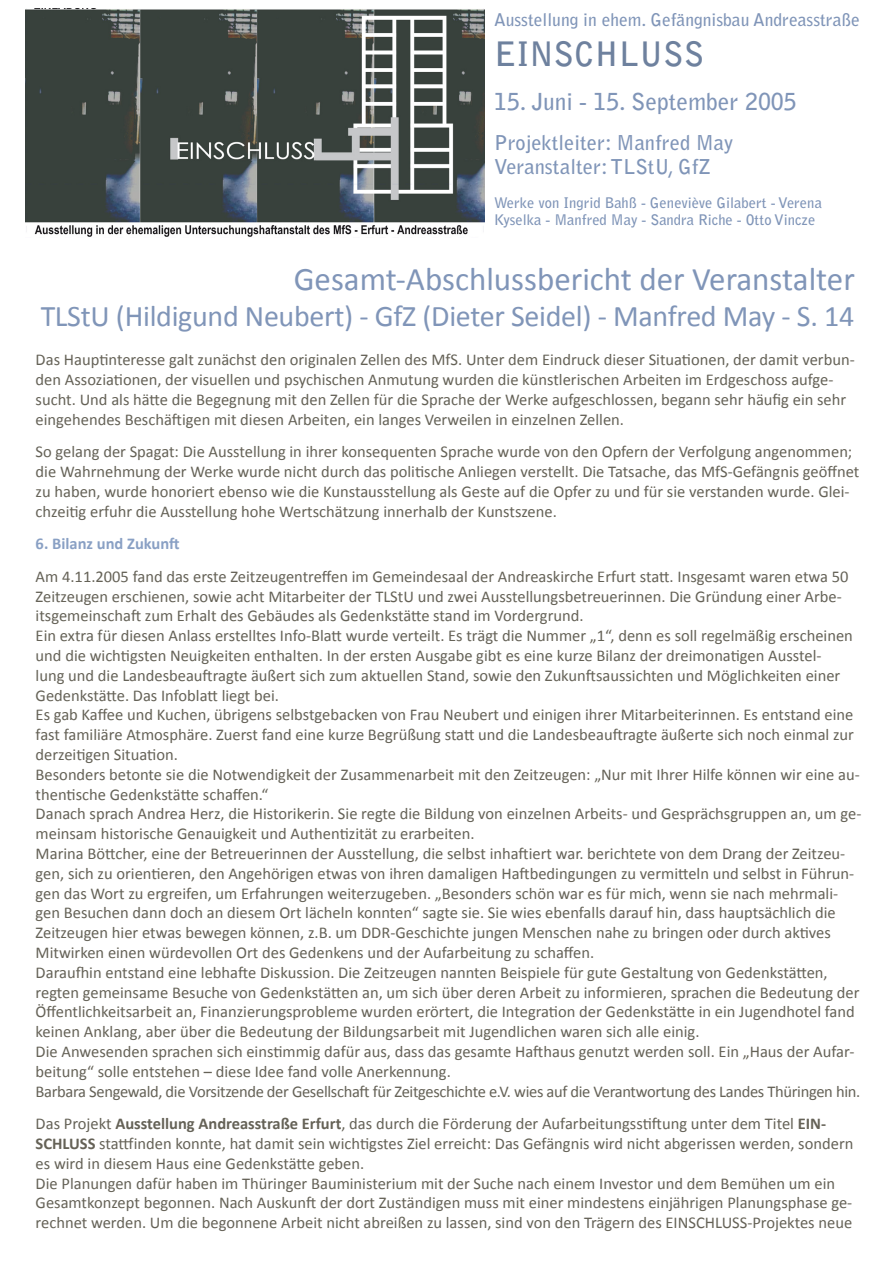
<style>
.page{position:relative;width:893px;height:1263px;background:#fff}
.page>*{position:absolute;margin:0;border:0;box-sizing:border-box;transform-origin:0 0}
.t1{font:700 33.45px "Bell Gothic Std";color:#6e819e}
.t2{font:33px "Calibri";color:#8095b8}
.t3{font:30px "Calibri";letter-spacing:-.01em;color:#8095b8}
.t4{font:700 23.25px "Bell Gothic Std";color:#8095b8}
.t5{font:700 20.4px/24.5px "Bell Gothic Std";color:#8095b8}
.t6{font:700 17.4px "Bell Gothic Std";color:#8095b8}
.t7{font:16.5px/19.8px "Calibri";color:#656257}
.t8{font:700 16.5px "Calibri";color:#89a0c4}
.t9{font:700 14.55px/17.4px "Bell Gothic Std";color:#8095b8}
.s1{font-weight:700}
</style>
<div class="page">
<img style="left:26px;top:9px;width:458px;height:228px">
<p class="t6" style="left:494px;top:9px;width:367px">Ausstellung in ehem. Gefängnisbau Andreasstraße</p>
<h1 class="t1" style="left:494px;top:34px;width:212px">EINSCHLUSS</h1>
<h3 class="t4" style="left:494px;top:87px;width:304px">15. Juni - 15. September 2005</h3>
<p class="t5" style="left:494px;top:130px;width:241px">Projektleiter: Manfred May<br>Veranstalter: TLStU, GfZ</p>
<p class="t9" style="left:494px;top:194px;width:330px">Werke von Ingrid Bahß - Geneviève Gilabert - Verena<br>Kyselka - Manfred May - Sandra Riche - Otto Vincze</p>
<h2 class="t2" style="left:294px;top:259px;width:563px">Gesamt-Abschlussbericht der Veranstalter</h2>
<h3 class="t3" style="left:41px;top:298px;width:815px">TLStU (Hildigund Neubert) - GfZ (Dieter Seidel) - Manfred May - S. 14</h3>
<p class="t7" style="left:36px;top:349px;width:821px">Das Hauptinteresse galt zunächst den originalen Zellen des MfS. Unter dem Eindruck dieser Situationen, der damit verbun&shy;den Assoziationen, der visuellen und psychischen Anmutung wurden die künstlerischen Arbeiten im Erdgeschoss aufge&shy;sucht. Und als hätte die Begegnung mit den Zellen für die Sprache der Werke aufgeschlossen, begann sehr häufig ein sehr eingehendes Beschäftigen mit diesen Arbeiten, ein langes Verweilen in einzelnen Zellen.</p>
<p class="t7" style="left:36px;top:441px;width:825px">So gelang der Spagat: Die Ausstellung in ihrer konsequenten Sprache wurde von den Opfern der Verfolgung angenommen; die Wahrnehmung der Werke wurde nicht durch das politische Anliegen verstellt. Die Tatsache, das MfS-Gefängnis geöffnet zu haben, wurde honoriert ebenso wie die Kunstausstellung als Geste auf die Opfer zu und für sie verstanden wurde. Glei&shy;chzeitig erfuhr die Ausstellung hohe Wertschätzung innerhalb der Kunstszene.</p>
<p class="t8" style="left:36px;top:533px;width:146px">6. Bilanz und Zukunft</p>
<p class="t7" style="left:36px;top:566px;width:827px">Am 4.11.2005 fand das erste Zeitzeugentreffen im Gemeindesaal der Andreaskirche Erfurt statt. Insgesamt waren etwa 50<br>Zeitzeugen erschienen, sowie acht Mitarbeiter der TLStU und zwei Ausstellungsbetreuerinnen. Die Gründung einer Arbe&shy;itsgemeinschaft zum Erhalt des Gebäudes als Gedenkstätte stand im Vordergrund.<br>Ein extra für diesen Anlass erstelltes Info-Blatt wurde verteilt. Es trägt die Nummer „1“, denn es soll regelmäßig erscheinen und die wichtigsten Neuigkeiten enthalten. In der ersten Ausgabe gibt es eine kurze Bilanz der dreimonatigen Ausstel-<br>lung und die Landesbeauftragte äußert sich zum aktuellen Stand, sowie den Zukunftsaussichten und Möglichkeiten einer Gedenkstätte. Das Infoblatt liegt bei.<br>Es gab Kaffee und Kuchen, übrigens selbstgebacken von Frau Neubert und einigen ihrer Mitarbeiterinnen. Es entstand eine fast familiäre Atmosphäre. Zuerst fand eine kurze Begrüßung statt und die Landesbeauftragte äußerte sich noch einmal zur derzeitigen Situation.<br>Besonders betonte sie die Notwendigkeit der Zusammenarbeit mit den Zeitzeugen: „Nur mit Ihrer Hilfe können wir eine au&shy;thentische Gedenkstätte schaffen.“<br>Danach sprach Andrea Herz, die Historikerin. Sie regte die Bildung von einzelnen Arbeits- und Gesprächsgruppen an, um ge&shy;meinsam historische Genauigkeit und Authentizität zu erarbeiten.<br>Marina Böttcher, eine der Betreuerinnen der Ausstellung, die selbst inhaftiert war. berichtete von dem Drang der Zeitzeu&shy;gen, sich zu orientieren, den Angehörigen etwas von ihren damaligen Haftbedingungen zu vermitteln und selbst in Führun&shy;gen das Wort zu ergreifen, um Erfahrungen weiterzugeben. „Besonders schön war es für mich, wenn sie nach mehrmali&shy;gen Besuchen dann doch an diesem Ort lächeln konnten“ sagte sie. Sie wies ebenfalls darauf hin, dass hauptsächlich die Zeitzeugen hier etwas bewegen können, z.B. um DDR-Geschichte jungen Menschen nahe zu bringen oder durch aktives Mitwirken einen würdevollen Ort des Gedenkens und der Aufarbeitung zu schaffen.<br>Daraufhin entstand eine lebhafte Diskussion. Die Zeitzeugen nannten Beispiele für gute Gestaltung von Gedenkstätten, regten gemeinsame Besuche von Gedenkstätten an, um sich über deren Arbeit zu informieren, sprachen die Bedeutung der Öffentlichkeitsarbeit an, Finanzierungsprobleme wurden erörtert, die Integration der Gedenkstätte in ein Jugendhotel fand keinen Anklang, aber über die Bedeutung der Bildungsarbeit mit Jugendlichen waren sich alle einig.<br>Die Anwesenden sprachen sich einstimmig dafür aus, dass das gesamte Hafthaus genutzt werden soll. Ein „Haus der Aufar&shy;beitung“ solle entstehen – diese Idee fand volle Anerkennung.<br>Barbara Sengewald, die Vorsitzende der Gesellschaft für Zeitgeschichte e.V. wies auf die Verantwortung des Landes Thüringen hin.</p>
<p class="t7" style="left:36px;top:1113px;width:819px">Das Projekt <span class="s1">Ausstellung Andreasstraße Erfurt</span>, das durch die Förderung der Aufarbeitungsstiftung unter dem Titel <span class="s1">EIN-SCHLUSS</span> stattfinden konnte, hat damit sein wichtigstes Ziel erreicht: Das Gefängnis wird nicht abgerissen werden, sondern es wird in diesem Haus eine Gedenkstätte geben.<br>Die Planungen dafür haben im Thüringer Bauministerium mit der Suche nach einem Investor und dem Bemühen um ein Gesamtkonzept begonnen. Nach Auskunft der dort Zuständigen muss mit einer mindestens einjährigen Planungsphase ge&shy;rechnet werden. Um die begonnene Arbeit nicht abreißen zu lassen, sind von den Trägern des EINSCHLUSS-Projektes neue</p>
</div>
